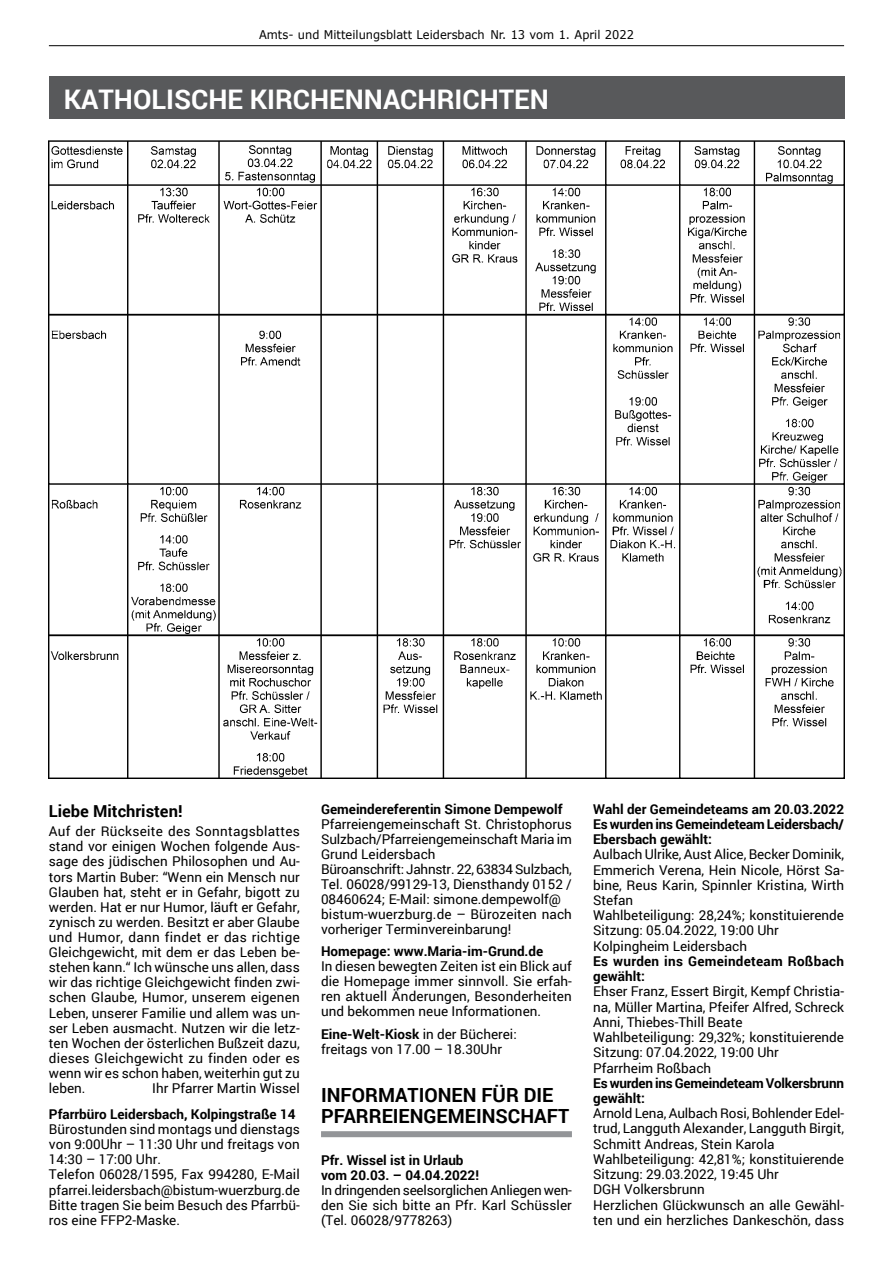
<style>
.page{position:relative;width:893px;height:1263px;background:#fff}
.page>*{position:absolute;margin:0;border:0;box-sizing:border-box;transform-origin:0 0}
.t1{font:700 27px "Roboto";color:#fff}
.t2{font:700 19.5px "Roboto";color:#000}
.t3{font:700 16.5px "Roboto";color:#000}
.t4{font:13.5px/15.1px "Roboto";color:#000}
.t5{font:700 13.5px/15.3px "Roboto";color:#000}
.t6{font:700 13.5px/15.3px "Roboto";letter-spacing:-.02em;color:#000}
.t7{font:700 13.5px/15.3px "Roboto";letter-spacing:.02em;color:#000}
.t8{font:12px "Verdana";color:#000;scale:.95 1}
.s1{font-weight:700}
</style>
<div class="page">
<hr style="left:49px;top:45px;width:795px;height:1px;background:#000">
<div style="left:49px;top:77px;width:795px;height:42px;background:#58595b"></div>
<div style="left:321px;top:1131px;width:251px;height:6px;background:#939598"></div>
<img style="left:49px;top:140px;width:795px;height:638px">
<p class="t8" style="left:259px;top:27px;width:396px">Amts- und Mitteilungsblatt Leidersbach Nr. 13 vom 1. April 2022</p>
<h1 class="t1" style="left:64px;top:80px;width:18px">Kat</h1>
<h1 class="t1" style="left:114px;top:80px;width:35px">holis</h1>
<h1 class="t1" style="left:191px;top:80px;width:157px">che Kirchenna</h1>
<h1 class="t1" style="left:400px;top:80px;width:116px">chrichten</h1>
<p class="t3" style="left:49px;top:799px;width:135px">Liebe Mitchristen!</p>
<p class="t4" style="left:49px;top:823px;width:252px;text-align:justify">Auf der Rückseite des Sonntagsblattes stand vor einigen Wochen folgende Aus&shy;sage des jüdischen Philosophen und Au&shy;tors Martin Buber: “Wenn ein Mensch nur Glauben hat, steht er in Gefahr, bigott zu werden. Hat er nur Humor, läuft er Gefahr, zynisch zu werden. Besitzt er aber Glaube und Humor, dann findet er das richtige Gleichgewicht, mit dem er das Leben be&shy;stehen kann.“ Ich wünsche uns allen, dass wir das richtige Gleichgewicht finden zwi&shy;schen Glaube, Humor, unserem eigenen Leben, unserer Familie und allem was un&shy;ser Leben ausmacht. Nutzen wir die letz&shy;ten Wochen der österlichen Bußzeit dazu, dieses Gleichgewicht zu finden oder es wenn wir es schon haben, weiterhin gut zu leben.</p>
<p class="t4" style="left:152px;top:1080px;width:149px">Ihr Pfarrer Martin Wissel</p>
<p class="t5" style="left:49px;top:1106px;width:248px">Pfarrbüro Leidersbach, Kolpingstraße 14</p>
<p class="t4" style="left:49px;top:1121px;width:252px">Bürostunden sind montags und dienstags von 9:00Uhr – 11:30 Uhr und freitags von 14:30 – 17:00 Uhr.<br>Telefon 06028/1595, Fax 994280, E-Mail pfarrei.leidersbach@bistum-wuerzburg.de Bitte tragen Sie beim Besuch des Pfarrbü&shy;ros eine FFP2-Maske.</p>
<p class="t5" style="left:321px;top:801px;width:243px">Gemeindereferentin Simone Dempewolf</p>
<p class="t4" style="left:321px;top:816px;width:252px">Pfarreiengemeinschaft St. Christophorus Sulzbach/Pfarreiengemeinschaft Maria im Grund Leidersbach<br>Büroanschrift: Jahnstr. 22, 63834 Sulzbach, Tel. 06028/99129-13, Diensthandy 0152 / 08460624; E-Mail: simone.dempewolf@ bistum-wuerzburg.de – Bürozeiten nach vorheriger Terminvereinbarung!</p>
<p class="t5" style="left:321px;top:943px;width:224px">Homepage: www.Maria-im-Grund.de</p>
<p class="t4" style="left:321px;top:958px;width:252px;text-align:justify">In diesen bewegten Zeiten ist ein Blick auf die Homepage immer sinnvoll. Sie erfah&shy;ren aktuell Änderungen, Besonderheiten und bekommen neue Informationen.</p>
<p class="t4" style="left:321px;top:1026px;width:197px"><span class="s1">Eine-Welt-Kiosk</span> in der Bücherei: freitags von 17.00 – 18.30Uhr</p>
<h2 class="t2" style="left:321px;top:1081px;width:19px">Info</h2>
<h2 class="t2" style="left:365px;top:1081px;width:26px">rmationen</h2>
<h2 class="t2" style="left:481px;top:1081px;width:53px">fü r die</h2>
<h2 class="t2" style="left:321px;top:1102px;width:73px">Pfarreiengemeins</h2>
<h2 class="t2" style="left:508px;top:1102px;width:39px">chaft</h2>
<p class="t5" style="left:321px;top:1152px;width:159px">Pfr. Wissel ist in Urlaub vom 20.03. – 04.04.2022!</p>
<p class="t4" style="left:321px;top:1182px;width:252px;text-align:justify">In dringenden seelsorglichen Anliegen wen&shy;den Sie sich bitte an Pfr. Karl Schüssler (Tel. 06028/9778263)</p>
<p class="t5" style="left:593px;top:801px;width:252px;text-align:justify">Wahl der Gemeindeteams am 20.03.2022<br>Es wurden ins Gemeindeteam Leidersbach/ Ebersbach gewählt:</p>
<p class="t4" style="left:593px;top:846px;width:252px">Aulbach Ulrike, Aust Alice, Becker Dominik, Emmerich Verena, Hein Nicole, Hörst Sa&shy;bine, Reus Karin, Spinnler Kristina, Wirth Stefan<br>Wahlbeteiligung: 28,24%; konstituierende Sitzung: 05.04.2022, 19:00 Uhr Kolpingheim Leidersbach</p>
<p class="t7" style="left:593px;top:953px;width:252px">Es wurden ins Gemeindeteam Roßbach gewählt:</p>
<p class="t4" style="left:593px;top:983px;width:252px">Ehser Franz, Essert Birgit, Kempf Christia&shy;na, Müller Martina, Pfeifer Alfred, Schreck Anni, Thiebes-Thill Beate Wahlbeteiligung: 29,32%; konstituierende Sitzung: 07.04.2022, 19:00 Uhr<br>Pfarrheim Roßbach</p>
<p class="t6" style="left:593px;top:1075px;width:252px">Es wurden ins Gemeindeteam Volkersbrunn gewählt:</p>
<p class="t4" style="left:593px;top:1105px;width:252px">Arnold Lena, Aulbach Rosi, Bohlender Edel&shy;trud, Langguth Alexander, Langguth Birgit, Schmitt Andreas, Stein Karola Wahlbeteiligung: 42,81%; konstituierende Sitzung: 29.03.2022, 19:45 Uhr<br>DGH Volkersbrunn<br>Herzlichen Glückwunsch an alle Gewähl&shy;ten und ein herzliches Dankeschön, dass</p>
</div>
